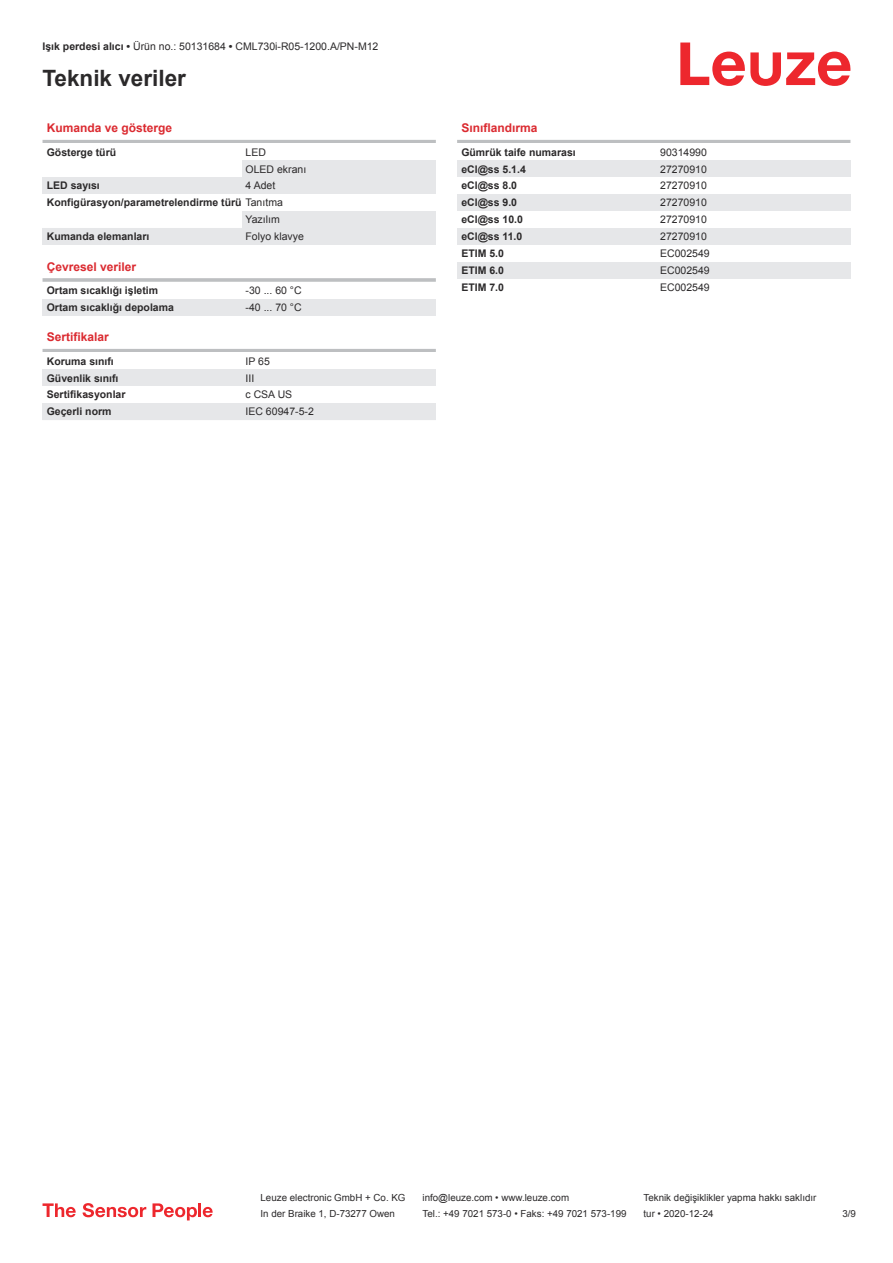
<style>
.page{position:relative;width:893px;height:1263px;background:#fff}
.page>*{position:absolute;margin:0;border:0;box-sizing:border-box;transform-origin:0 0}
.t1{font:700 22.5px "Arial";color:#2b292a}
.t2{font:700 12px "Arial";color:#db2a30}
.t3{font:700 10.5px "Arial";color:#2b292a}
.t4{font:10.5px/17px "Arial";color:#2b292a}
.t5{font:9.75px "Arial";color:#2b292a}
.s1{font-weight:700}
.s2{font-weight:400}
</style>
<div class="page">
<svg style="left:680px;top:43px;width:170px;height:43px"></svg>
<hr style="left:43px;top:140px;width:393px;height:3px;background:#bdbfc1">
<div style="left:242px;top:160px;width:194px;height:17px;background:#e6e7e9"></div>
<div style="left:43px;top:177px;width:199px;height:17px;background:#e6e7e9"></div>
<div style="left:242px;top:177px;width:194px;height:17px;background:#e6e7e9"></div>
<div style="left:242px;top:211px;width:194px;height:17px;background:#e6e7e9"></div>
<div style="left:43px;top:228px;width:199px;height:17px;background:#e6e7e9"></div>
<div style="left:242px;top:228px;width:194px;height:17px;background:#e6e7e9"></div>
<hr style="left:43px;top:278px;width:393px;height:4px;background:#c7c8ca">
<div style="left:43px;top:299px;width:199px;height:17px;background:#e6e7e9"></div>
<div style="left:242px;top:299px;width:194px;height:17px;background:#e6e7e9"></div>
<hr style="left:43px;top:349px;width:393px;height:3px;background:#bdbfc1">
<div style="left:43px;top:369px;width:199px;height:17px;background:#e6e7e9"></div>
<div style="left:242px;top:369px;width:194px;height:17px;background:#e6e7e9"></div>
<div style="left:43px;top:403px;width:199px;height:17px;background:#e6e7e9"></div>
<div style="left:242px;top:403px;width:194px;height:17px;background:#e6e7e9"></div>
<hr style="left:457px;top:140px;width:393px;height:3px;background:#bdbfc1">
<div style="left:457px;top:160px;width:200px;height:17px;background:#e6e7e9"></div>
<div style="left:657px;top:160px;width:193px;height:17px;background:#e6e7e9"></div>
<div style="left:457px;top:194px;width:200px;height:17px;background:#e6e7e9"></div>
<div style="left:657px;top:194px;width:193px;height:17px;background:#e6e7e9"></div>
<div style="left:457px;top:228px;width:200px;height:17px;background:#e6e7e9"></div>
<div style="left:657px;top:228px;width:193px;height:17px;background:#e6e7e9"></div>
<div style="left:457px;top:262px;width:200px;height:17px;background:#e6e7e9"></div>
<div style="left:657px;top:262px;width:193px;height:17px;background:#e6e7e9"></div>
<svg style="left:43px;top:1203px;width:33px;height:14px"></svg>
<svg style="left:83px;top:1203px;width:63px;height:14px"></svg>
<svg style="left:153px;top:1203px;width:44px;height:17px"></svg>
<hr style="left:198px;top:1203px;width:3px;height:14px;background:#ed272d">
<svg style="left:203px;top:1207px;width:10px;height:10px"></svg>
<p class="t4" style="left:43px;top:39px;width:337px"><span class="s1">Işık perdesi alıcı •</span> Ürün no.: 50131684 <span class="s1">•</span> CML730i-R05-1200.A/PN-M12</p>
<h1 class="t1" style="left:43px;top:63px;width:145px">Teknik veriler</h1>
<p class="t2" style="left:47px;top:120px;width:127px">Kumanda ve gösterge</p>
<p class="t3" style="left:47px;top:145px;width:71px">Gösterge türü</p>
<p class="t4" style="left:246px;top:144px;width:62px">LED<br>OLED ekranı</p>
<p class="t3" style="left:47px;top:178px;width:55px">LED sayısı</p>
<p class="t4" style="left:246px;top:178px;width:31px">4 Adet</p>
<p class="t3" style="left:47px;top:195px;width:238px">Konfigürasyon/parametrelendirme türü <span class="s2">Tanıtma</span></p>
<p class="t4" style="left:246px;top:211px;width:36px">Yazılım</p>
<p class="t3" style="left:47px;top:229px;width:104px">Kumanda elemanları</p>
<p class="t4" style="left:246px;top:228px;width:60px">Folyo klavye</p>
<p class="t2" style="left:47px;top:258px;width:91px">Çevresel veriler</p>
<p class="t3" style="left:47px;top:283px;width:113px">Ortam sıcaklığı işletim</p>
<p class="t4" style="left:246px;top:283px;width:58px">-30 ... 60 °C</p>
<p class="t3" style="left:47px;top:300px;width:129px">Ortam sıcaklığı depolama</p>
<p class="t4" style="left:246px;top:300px;width:58px">-40 ... 70 °C</p>
<p class="t2" style="left:47px;top:329px;width:64px">Sertifikalar</p>
<p class="t3" style="left:47px;top:354px;width:69px">Koruma sınıfı</p>
<p class="t4" style="left:246px;top:353px;width:26px">IP 65</p>
<p class="t3" style="left:47px;top:370px;width:73px">Güvenlik sınıfı</p>
<p class="t4" style="left:246px;top:370px;width:10px">III</p>
<p class="t3" style="left:47px;top:387px;width:80px">Sertifikasyonlar</p>
<p class="t4" style="left:246px;top:386px;width:48px">c CSA US</p>
<p class="t3" style="left:47px;top:404px;width:66px">Geçerli norm</p>
<p class="t4" style="left:246px;top:403px;width:70px">IEC 60947-5-2</p>
<p class="t2" style="left:461px;top:120px;width:78px">Sınıflandırma</p>
<p class="t3" style="left:461px;top:145px;width:116px">Gümrük taife numarası</p>
<p class="t4" style="left:660px;top:143px;width:48px">90314990</p>
<p class="t3" style="left:461px;top:161px;width:66px">eCl@ss 5.1.4</p>
<p class="t4" style="left:660px;top:160px;width:48px">27270910</p>
<p class="t3" style="left:461px;top:178px;width:57px">eCl@ss 8.0</p>
<p class="t4" style="left:660px;top:177px;width:48px">27270910</p>
<p class="t3" style="left:461px;top:195px;width:57px">eCl@ss 9.0</p>
<p class="t4" style="left:660px;top:194px;width:48px">27270910</p>
<p class="t3" style="left:461px;top:212px;width:63px">eCl@ss 10.0</p>
<p class="t4" style="left:660px;top:211px;width:48px">27270910</p>
<p class="t3" style="left:461px;top:229px;width:63px">eCl@ss 11.0</p>
<p class="t4" style="left:660px;top:228px;width:48px">27270910</p>
<p class="t3" style="left:461px;top:246px;width:44px">ETIM 5.0</p>
<p class="t4" style="left:660px;top:245px;width:51px">EC002549</p>
<p class="t3" style="left:461px;top:263px;width:44px">ETIM 6.0</p>
<p class="t4" style="left:660px;top:262px;width:51px">EC002549</p>
<p class="t3" style="left:461px;top:280px;width:44px">ETIM 7.0</p>
<p class="t4" style="left:660px;top:279px;width:51px">EC002549</p>
<p class="t5" style="left:261px;top:1191px;width:146px">Leuze electronic GmbH + Co. KG</p>
<p class="t5" style="left:423px;top:1191px;width:148px">info@leuze.com • www.leuze.com</p>
<p class="t5" style="left:644px;top:1191px;width:174px">Teknik değişiklikler yapma hakkı saklıdır</p>
<p class="t5" style="left:261px;top:1207px;width:136px">In der Braike 1, D-73277 Owen</p>
<p class="t5" style="left:423px;top:1207px;width:205px">Tel.: +49 7021 573-0 • Faks: +49 7021 573-199</p>
<p class="t5" style="left:644px;top:1207px;width:72px">tur • 2020-12-24</p>
<p class="t5" style="left:842px;top:1210px;width:15px">3 /9</p>
</div>
